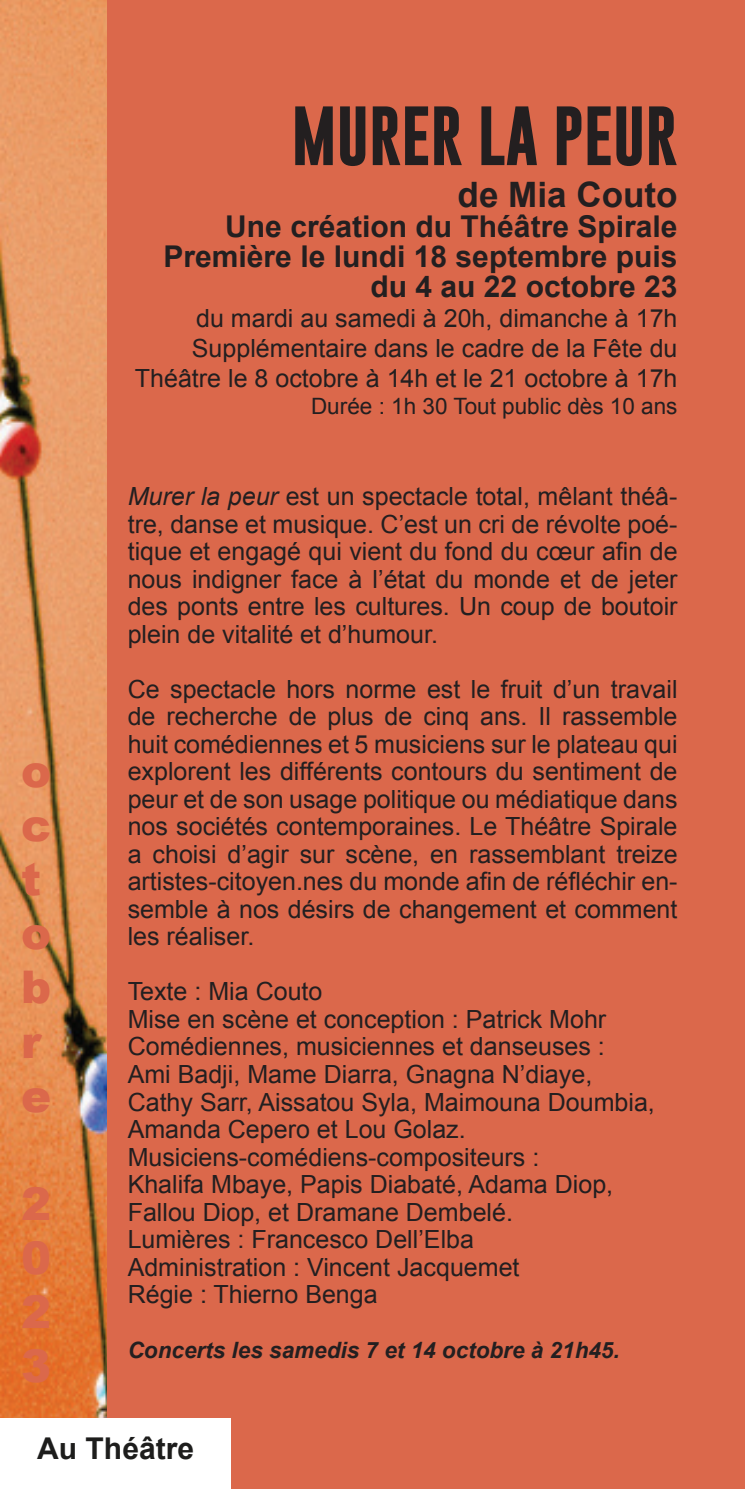
<style>
.page{position:relative;width:745px;height:1489px;background:#fff}
.page>*{position:absolute;margin:0;border:0;box-sizing:border-box;transform-origin:0 0}
.t1{font:700 60px "Gobold";color:#231f20}
.t2{font:900 45px/54px "Arial";color:#db684b}
.t3{font:700 35px "Arial";color:#231f20}
.t4{font:700 30px/30px "Arial";color:#231f20;text-align:right}
.t5{font:700 30px "Arial";color:#1d1d1c}
.t6{font:25px/27.5px "Arial";color:#231f20;text-align:justify}
.t7{font:italic 700 22.5px "Arial";color:#231f20}
.t8{font:22.5px "Arial";color:#231f20}
.s1{font-style:italic}
</style>
<div class="page">
<div style="left:106px;top:0;width:638px;height:1488px;background:#db684b"></div>
<img style="left:0;top:0;width:106px;height:1417px">
<div style="left:0;top:1417px;width:230px;height:71px;background:#fff"></div>
<h2 class="t2" style="left:21px;top:742px;width:32px">o c t o b r e</h2>
<h2 class="t2" style="left:21px;top:1174px;width:32px;text-align:justify">2<br>0<br>2<br>3</h2>
<h1 class="t1" style="left:291px;top:97px;width:387px">MURER LA PEUR</h1>
<h3 class="t3" style="left:457px;top:171px;width:221px">de Mia Couto</h3>
<p class="t4" style="left:163px;top:212px;width:515px">Une création du Théâtre Spirale<br>Première le lundi 18 septembre puis du 4 au 22 octobre 23</p>
<p class="t6" style="left:135px;top:303px;width:543px;line-height:30px;text-align:right">du mardi au samedi à 20h, dimanche à 17h<br>Supplémentaire dans le cadre de la Fête du<br>Théâtre le 8 octobre à 14h et le 21 octobre à 17h</p>
<p class="t8" style="left:311px;top:391px;width:368px">Durée : 1h 30 Tout public dès 10 ans</p>
<p class="t6" style="left:128px;top:483px;width:551px"><span class="s1">Murer la peur</span> est un spectacle total, mêlant théâ&shy;tre, danse et musique. C’est un cri de révolte poé&shy;tique et engagé qui vient du fond du cœur afin de nous indigner face à l’état du monde et de jeter des ponts entre les cultures. Un coup de boutoir plein de vitalité et d’humour.</p>
<p class="t6" style="left:128px;top:675px;width:551px">Ce spectacle hors norme est le fruit d’un travail de recherche de plus de cinq ans. Il rassemble huit comédiennes et 5 musiciens sur le plateau qui explorent les différents contours du sentiment de peur et de son usage politique ou médiatique dans nos sociétés contemporaines. Le Théâtre Spirale a choisi d’agir sur scène, en rassemblant treize artistes-citoyen.nes du monde afin de réfléchir en&shy;semble à nos désirs de changement et comment les réaliser.</p>
<p class="t6" style="left:128px;top:978px;width:528px;text-align:left">Texte : Mia Couto<br>Mise en scène et conception : Patrick Mohr Comédiennes, musiciennes et danseuses :<br>Ami Badji, Mame Diarra, Gnagna N’diaye, Cathy Sarr, Aissatou Syla, Maimouna Doumbia, Amanda Cepero et Lou Golaz.<br>Musiciens-comédiens-compositeurs :<br>Khalifa Mbaye, Papis Diabaté, Adama Diop, Fallou Diop, et Dramane Dembelé.<br>Lumières : Francesco Dell’Elba<br>Administration : Vincent Jacquemet<br>Régie : Thierno Benga</p>
<p class="t7" style="left:128px;top:1335px;width:493px">Concerts les samedis 7 et 14 octobre à 21h45.</p>
<p class="t5" style="left:37px;top:1428px;width:158px">Au Théâtre</p>
</div>
